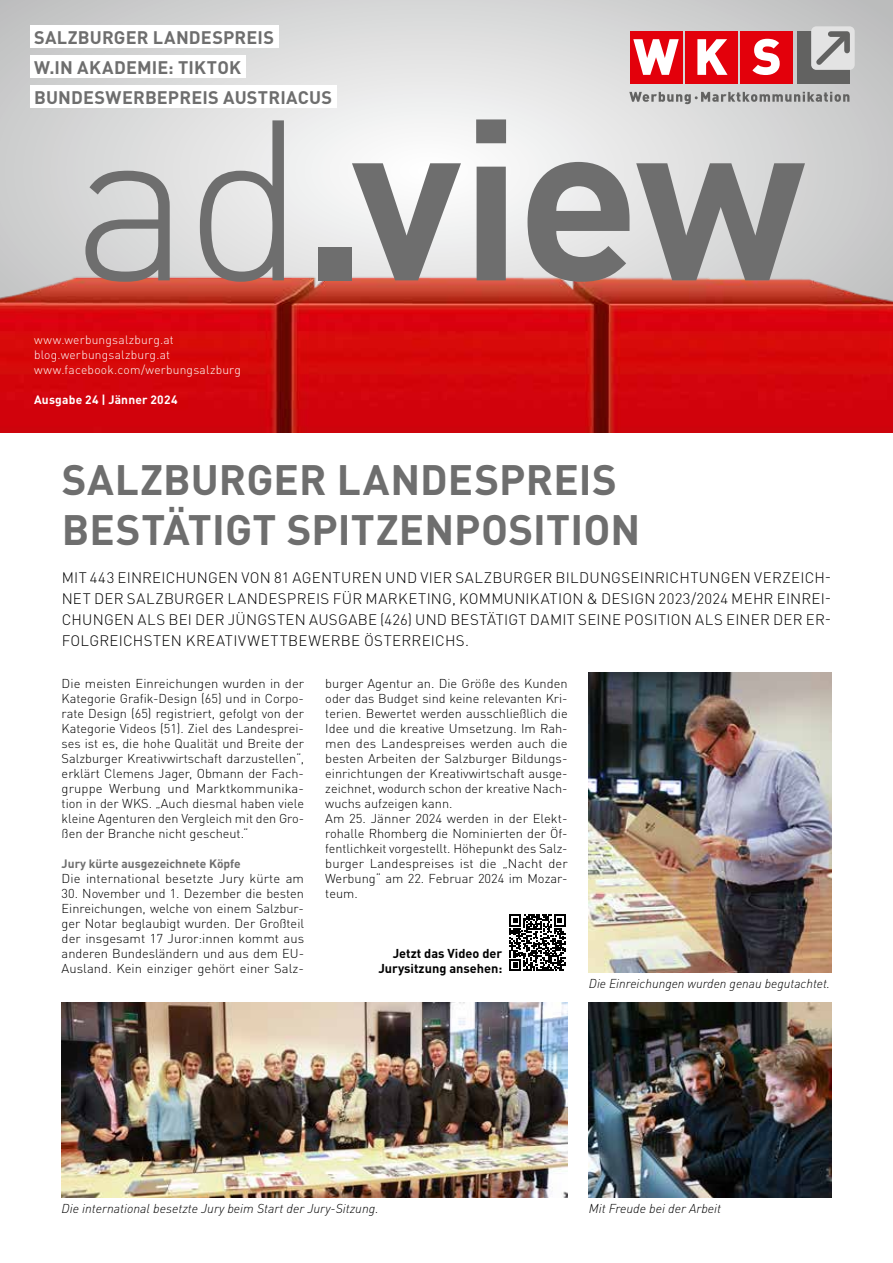
<style>
.page{position:relative;width:893px;height:1263px;background:#fff}
.page>*{position:absolute;margin:0;border:0;box-sizing:border-box;transform-origin:0 0}
.t1{font:700 224.7px "DINOT";color:#6e6e6e}
.t2{font:700 42px/50.4px "DINOT";letter-spacing:.005em;color:#6e6e6e}
.t3{font:700 18px/30px "DINOT";letter-spacing:.01em;color:#6e6e6e}
.t4{font:300 15px/21px "DINOT";letter-spacing:.02em;color:#000;text-align:justify}
.t5{font:300 12.75px/15px "DINOT";color:#000;text-align:justify}
.t6{font:italic 300 12.75px "DINOT";color:#000}
.t7{font:700 12.75px/15px "DINOT";color:#000;text-align:right}
.t8{font:300 12px/15px "DINOT";letter-spacing:.02em;color:#fff}
.t9{font:700 12px "DINOT";color:#6e6e6e}
.t10{font:700 12px "DINOT";letter-spacing:.02em;color:#fff}
.s1{font-weight:300}
</style>
<div class="page">
<svg style="left:0;top:0;width:893px;height:255px"></svg>
<div style="left:685px;top:31px;width:52px;height:53px;background:#e3000b"></div>
<svg style="left:697px;top:39px;width:30px;height:36px"></svg>
<div style="left:630px;top:31px;width:52px;height:53px;background:#e3000b"></div>
<svg style="left:633px;top:39px;width:46px;height:36px"></svg>
<div style="left:797px;top:31px;width:53px;height:53px;background:#626261"></div>
<div style="left:811px;top:26px;width:44px;height:44px;background:#d8d8d8;border-radius:5px"></div>
<svg style="left:811px;top:27px;width:43px;height:43px"></svg>
<svg style="left:629px;top:92px;width:220px;height:12px;background:#ababab"></svg>
<div style="left:740px;top:31px;width:52px;height:53px;background:#e3000b"></div>
<svg style="left:752px;top:39px;width:28px;height:36px"></svg>
<img style="left:0;top:255px;width:893px;height:178px">
<div style="left:30px;top:26px;width:248px;height:22px;background:#fff"></div>
<div style="left:30px;top:56px;width:215px;height:22px;background:#fff"></div>
<div style="left:30px;top:86px;width:306px;height:22px;background:#fff"></div>
<img style="left:62px;top:1003px;width:506px;height:195px">
<img style="left:589px;top:1003px;width:242px;height:195px">
<img style="left:589px;top:673px;width:242px;height:300px">
<svg style="left:509px;top:914px;width:57px;height:57px"></svg>
<h3 class="t3" style="left:34px;top:21px;width:299px">SALZBURGER LANDESPREIS<br>W.IN AKADEMIE: TIKTOK<br>BUNDESWERBEPREIS AUSTRIACUS</h3>
<h1 class="t1" style="left:73px;top:52px;width:734px"><span class="s1">ad</span>.view</h1>
<p class="t8" style="left:34px;top:332px;width:208px">www.werbungsalzburg.at blog.werbungsalzburg.at www.facebook.com/werbungsalzburg</p>
<p class="t10" style="left:34px;top:392px;width:145px">Ausgabe 24 | Jänner 2024</p>
<h2 class="t2" style="left:62px;top:453px;width:580px">SALZBURGER LANDESPREIS<br>BESTÄTIGT SPITZENPOSITION</h2>
<p class="t4" style="left:62px;top:566px;width:771px">MIT 443 EINREICHUNGEN VON 81 AGENTUREN UND VIER SALZBURGER BILDUNGSEINRICHTUNGEN VERZEICH-NET DER SALZBURGER LANDESPREIS FÜR MARKETING, KOMMUNIKATION &amp; DESIGN 2023/2024 MEHR EINREI-CHUNGEN ALS BEI DER JÜNGSTEN AUSGABE (426) UND BESTÄTIGT DAMIT SEINE POSITION ALS EINER DER ER-FOLGREICHSTEN KREATIVWETTBEWERBE ÖSTERREICHS.</p>
<p class="t5" style="left:62px;top:675px;width:244px">Die meisten Einreichungen wurden in der Kategorie Grafik-Design (65) und in Corpo&shy;rate Design (65) registriert, gefolgt von der Kategorie Videos (51). Ziel des Landesprei&shy;ses ist es, die hohe Qualität und Breite der Salzburger Kreativwirtschaft darzustellen“, erklärt Clemens Jager, Obmann der Fach&shy;gruppe Werbung und Marktkommunika&shy;tion in der WKS. „Auch diesmal haben viele kleine Agenturen den Vergleich mit den Gro&shy;ßen der Branche nicht gescheut.“</p>
<p class="t9" style="left:62px;top:855px;width:181px">Jury kürte ausgezeichnete Köpfe</p>
<p class="t5" style="left:62px;top:870px;width:244px">Die international besetzte Jury kürte am</p>
<p class="t5" style="left:62px;top:885px;width:244px">30. November und 1. Dezember die besten Einreichungen, welche von einem Salzbur&shy;ger Notar beglaubigt wurden. Der Großteil der insgesamt 17 Juror:innen kommt aus anderen Bundesländern und aus dem EU-Ausland. Kein einziger gehört einer Salz-</p>
<p class="t5" style="left:325px;top:675px;width:244px;text-align:left">burger Agentur an. Die Größe des Kunden oder das Budget sind keine relevanten Kri&shy;terien. Bewertet werden ausschließlich die Idee und die kreative Umsetzung. Im Rah&shy;men des Landespreises werden auch die besten Arbeiten der Salzburger Bildungs&shy;einrichtungen der Kreativwirtschaft ausge&shy;zeichnet, wodurch schon der kreative Nach&shy;wuchs aufzeigen kann.<br>Am 25. Jänner 2024 werden in der Elekt&shy;rohalle Rhomberg die Nominierten der Öf&shy;fentlichkeit vorgestellt. Höhepunkt des Salz&shy;burger Landespreises ist die „Nacht der Werbung“ am 22. Februar 2024 im Mozar&shy;teum.</p>
<p class="t7" style="left:378px;top:945px;width:126px">Jetzt das Video der<br>Jurysitzung ansehen:</p>
<p class="t6" style="left:589px;top:975px;width:243px">Die Einreichungen wurden genau begutachtet.</p>
<p class="t6" style="left:62px;top:1200px;width:318px">Die international besetzte Jury beim Start der Jury-Sitzung.</p>
<p class="t6" style="left:589px;top:1200px;width:134px">Mit Freude bei der Arbeit</p>
</div>
